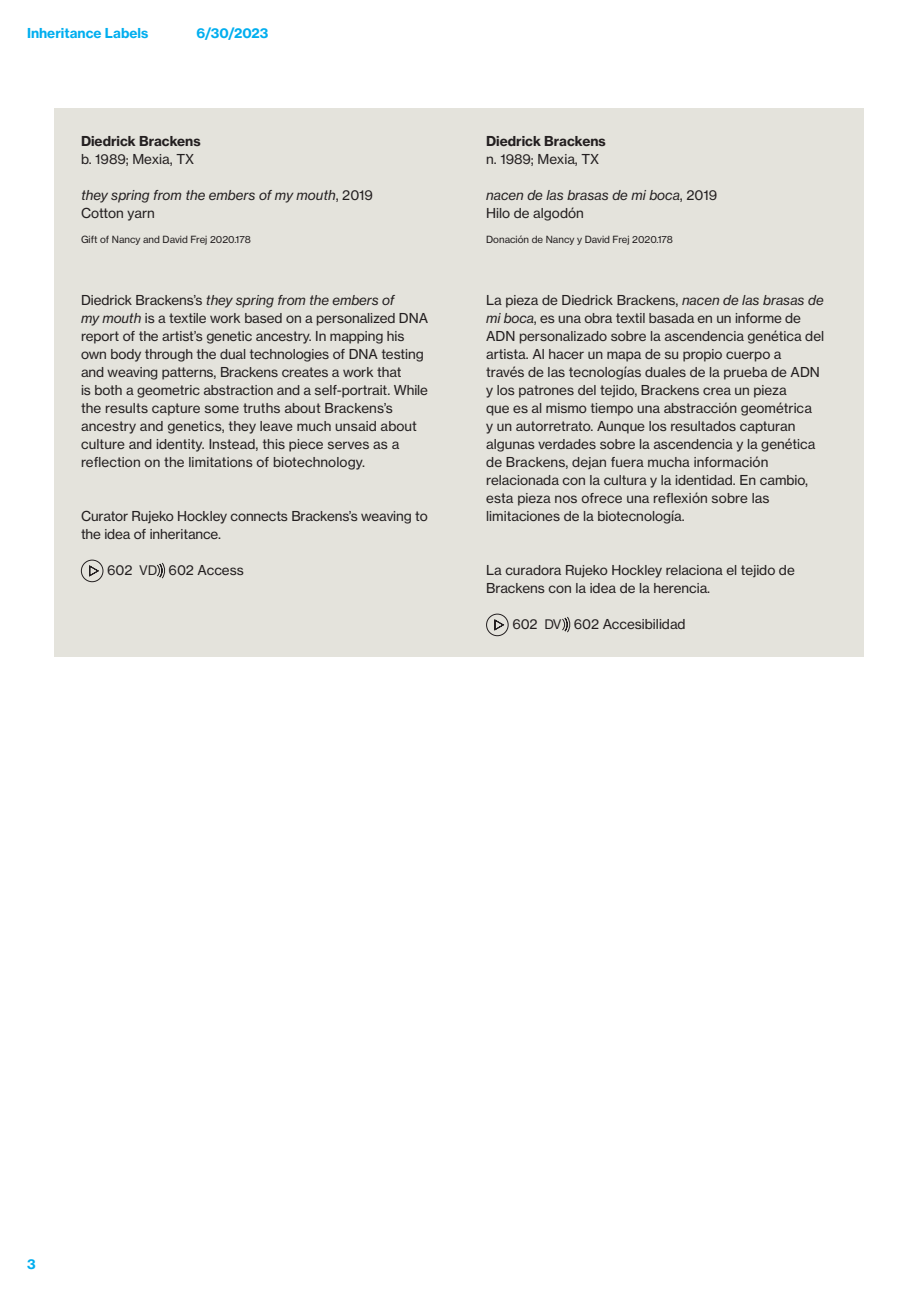
<style>
.page{position:relative;width:918px;height:1296px;background:#fff}
.page>*{position:absolute;margin:0;border:0;box-sizing:border-box;transform-origin:0 0}
.Extended_Text__18_24{font:13.5px/18px "Haas Grot Text 55 Roman";color:#231f20}
.Text__18_24{font:italic 13.5px "Haas Grot Text 56";color:#231f20}
.Text__18_24-2{font:13.5px "Haas Grot Text 55 Roman";color:#231f20}
.Text__18_24-3{font:700 13.5px "Haas Grot Text 75";color:#231f20}
.t1{font:700 13.5px "Haas Grot Text 75";color:#00aeef}
.Text{font:13.5px "Neue Haas Grotesk Sign 55 Roman";color:#231f20}
.Credit_Line__13_15{font:9.75px "Haas Grot Text 55 Roman";color:#231f20}
.s1{font-family:"Haas Grot Text 55 Roman";font-style:normal}
.s2{font-family:"Haas Grot Text 56";font-style:italic}
</style>
<div class="page">
<div style="left:54px;top:108px;width:810px;height:549px;background:#e4e3dc"></div>
<div style="left:81px;top:560px;width:22px;height:22px;border:1px solid #231f20;border-radius:50%"></div>
<svg style="left:89px;top:565px;width:10px;height:12px"></svg>
<svg style="left:157px;top:562px;width:8px;height:17px"></svg>
<div style="left:486px;top:614px;width:23px;height:22px;border:1px solid #231f20;border-radius:50%"></div>
<svg style="left:494px;top:619px;width:11px;height:12px"></svg>
<svg style="left:562px;top:616px;width:9px;height:17px"></svg>
<p class="t1" style="left:27px;top:25px;width:123px">Inheritance Labels</p>
<p class="t1" style="left:197px;top:25px;width:73px">6/30/2023</p>
<p class="Text__18_24-3" style="left:81px;top:133px;width:121px">Diedrick Brackens</p>
<p class="Text__18_24-2" style="left:81px;top:151px;width:115px">b. 1989; Mexia, TX</p>
<p class="Text__18_24" style="left:81px;top:187px;width:293px">they spring from the embers of my mouth<span class="s1">, 2019</span></p>
<p class="Text__18_24-2" style="left:81px;top:205px;width:75px">Cotton yarn</p>
<p class="Credit_Line__13_15" style="left:81px;top:233px;width:171px">Gift of Nancy and David Frej 2020.178</p>
<p class="Extended_Text__18_24" style="left:81px;top:291px;width:349px">Diedrick Brackens’s <span class="s2">they spring from the embers of<br>my mouth</span> is a textile work based on a personalized DNA report of the artist’s genetic ancestry. In mapping his own body through the dual technologies of DNA testing and weaving patterns, Brackens creates a work that<br>is both a geometric abstraction and a self-portrait. While the results capture some truths about Brackens’s ancestry and genetics, they leave much unsaid about culture and identity. Instead, this piece serves as a reflection on the limitations of biotechnology.</p>
<p class="Extended_Text__18_24" style="left:81px;top:507px;width:348px">Curator Rujeko Hockley connects Brackens’s weaving to the idea of inheritance.</p>
<p class="Text__18_24-2" style="left:107px;top:562px;width:27px">602</p>
<p class="Text" style="left:139px;top:563px;width:20px">VD</p>
<p class="Text__18_24-2" style="left:169px;top:562px;width:77px">602 Access</p>
<p class="Text__18_24-3" style="left:486px;top:133px;width:121px">Diedrick Brackens</p>
<p class="Text__18_24-2" style="left:486px;top:151px;width:115px">n. 1989; Mexia, TX</p>
<p class="Text__18_24" style="left:486px;top:187px;width:232px">nacen de las brasas de mi boca<span class="s1">, 2019</span></p>
<p class="Text__18_24-2" style="left:486px;top:205px;width:99px">Hilo de algodón</p>
<p class="Credit_Line__13_15" style="left:486px;top:233px;width:188px">Donación de Nancy y David Frej 2020.178</p>
<p class="Extended_Text__18_24" style="left:486px;top:291px;width:340px">La pieza de Diedrick Brackens, <span class="s2">nacen de las brasas de mi boca</span>, es una obra textil basada en un informe de ADN personalizado sobre la ascendencia genética del artista. Al hacer un mapa de su propio cuerpo a<br>través de las tecnologías duales de la prueba de ADN y los patrones del tejido, Brackens crea un pieza<br>que es al mismo tiempo una abstracción geométrica<br>y un autorretrato. Aunque los resultados capturan algunas verdades sobre la ascendencia y la genética de Brackens, dejan fuera mucha información relacionada con la cultura y la identidad. En cambio, esta pieza nos ofrece una reflexión sobre las limitaciones de la biotecnología.</p>
<p class="Extended_Text__18_24" style="left:486px;top:561px;width:310px">La curadora Rujeko Hockley relaciona el tejido de<br>Brackens con la idea de la herencia.</p>
<p class="Extended_Text__18_24" style="left:512px;top:615px;width:27px">602</p>
<p class="Text" style="left:544px;top:617px;width:19px">DV</p>
<p class="Extended_Text__18_24" style="left:574px;top:615px;width:113px">602 Accesibilidad</p>
<p class="t1" style="left:27px;top:1256px;width:10px">3</p>
</div>
